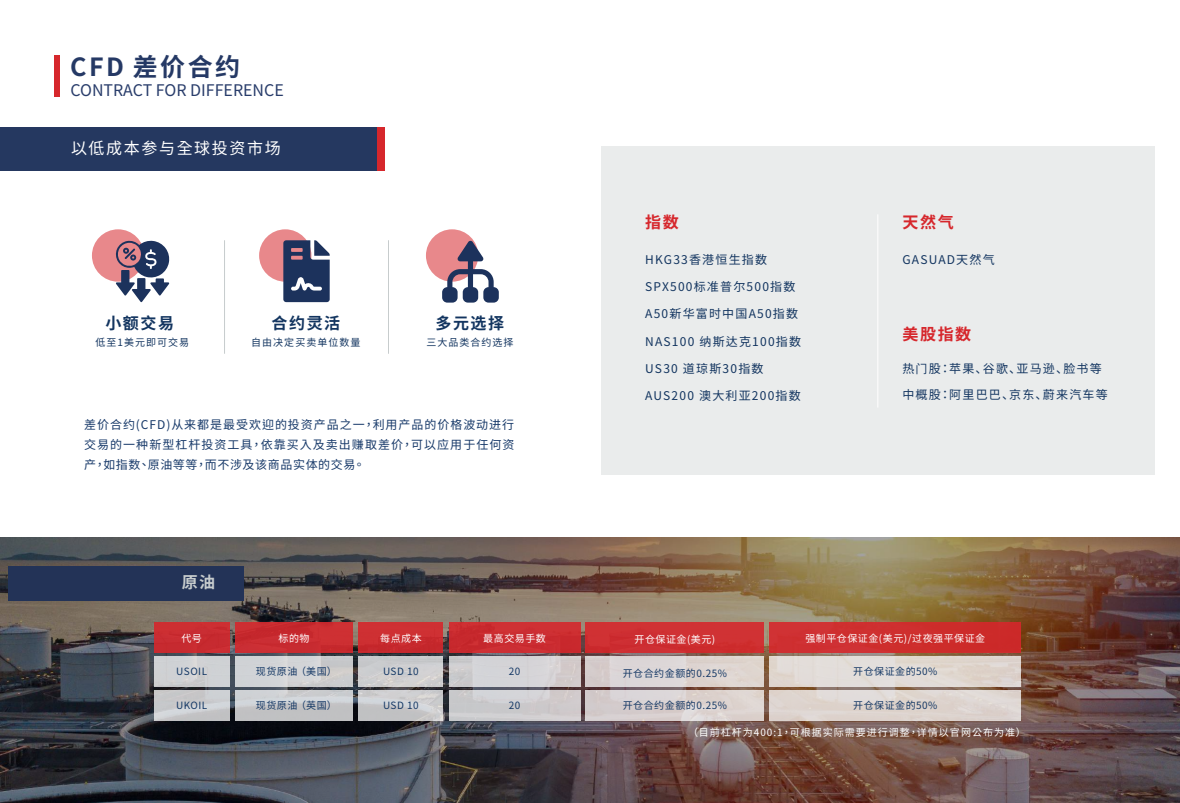
<style>
.page{position:relative;width:1180px;height:803px;background:#fff}
.page>*{position:absolute;margin:0;border:0;box-sizing:border-box;transform-origin:0 0}
.t1{font:700 25px "Noto Sans CJ Ktc";letter-spacing:.1em;color:#253965}
.t2{font:16px "Noto Sans CJ Ktc";color:#293d6b}
.t3{font:16px "Noto Sans CJ Ktc";letter-spacing:.1em;color:#fff}
.t4{font:700 16px "Noto Sans CJ Ktc";letter-spacing:.1em;color:#133560}
.t5{font:700 16px "Noto Sans CJ Ktc";letter-spacing:.1em;color:#d6272c}
.t6{font:700 16px "Noto Sans CJ Ktc";color:#c7cccd}
.t7{font:12px/25.4px "Noto Sans CJ Ktc";letter-spacing:.1em;color:#133560}
.t8{font:12px/20px "Noto Sans CJ Ktc";letter-spacing:.085em;color:#173969;text-align:justify}
.t9{font:10px "Noto Sans CJ Ktc";letter-spacing:.05em;color:#153865}
.t10{font:10px "Noto Sans CJ Ktc";letter-spacing:.05em;color:#fff}
.t11{font:10px "Noto Sans CJ Ktc";letter-spacing:.1em;color:#fff}
.t12{font:10px "Noto Sans CJ Ktc";letter-spacing:.1em;color:#133560}
.s1{font-family:"Ping Fang TC"}
</style>
<div class="page">
<img style="left:0;top:537px;width:1179px;height:265px">
<div style="left:54px;top:55px;width:6px;height:42px;background:#d6272c"></div>
<div style="left:769px;top:656px;width:251px;height:30px;background:linear-gradient(to right,#e3deda,#ded4ce)"></div>
<div style="left:769px;top:689px;width:251px;height:31px;background:#ded4cf"></div>
<div style="left:769px;top:622px;width:251px;height:30px;background:#ce2e2d"></div>
<div style="left:585px;top:656px;width:178px;height:30px;background:#dcd5d3"></div>
<div style="left:585px;top:689px;width:178px;height:31px;background:#dad1cf"></div>
<div style="left:585px;top:622px;width:178px;height:30px;background:#d03133"></div>
<div style="left:449px;top:656px;width:131px;height:30px;background:linear-gradient(to right,#cfd1d4,#d7d1d2)"></div>
<div style="left:449px;top:689px;width:131px;height:31px;background:linear-gradient(to right,#cacccf,#d2ccce)"></div>
<div style="left:449px;top:622px;width:131px;height:30px;background:#cb2d31"></div>
<div style="left:358px;top:656px;width:85px;height:30px;background:#cdcdcf"></div>
<svg style="left:358px;top:689px;width:85px;height:31px;background:#c5c5c8"></svg>
<div style="left:358px;top:622px;width:85px;height:30px;background:#ce2f32"></div>
<div style="left:235px;top:656px;width:118px;height:30px;background:linear-gradient(to right,#d3d6da,#cdcdcd)"></div>
<svg style="left:235px;top:689px;width:118px;height:31px;background:#c2c4c7"></svg>
<div style="left:235px;top:622px;width:118px;height:30px;background:#ca2d31"></div>
<div style="left:154px;top:622px;width:75px;height:30px;background:#c92c31"></div>
<div style="left:154px;top:656px;width:75px;height:30px;background:#cfd1d4"></div>
<svg style="left:154px;top:689px;width:75px;height:31px;background:#c4c5c8"></svg>
<div style="left:601px;top:147px;width:553px;height:328px;background:#eaecec"></div>
<hr style="left:877px;top:214px;width:1px;height:193px;background:#fff">
<div style="left:0;top:128px;width:384px;height:43px;background:#253860"></div>
<div style="left:377px;top:128px;width:7px;height:43px;background:#d6272c"></div>
<div style="left:9px;top:566px;width:235px;height:34px;background:#233357"></div>
<div style="left:92px;top:229px;width:52px;height:52px;background:#e8888b;border-radius:50%"></div>
<div style="left:259px;top:229px;width:52px;height:52px;background:#e8888b;border-radius:50%"></div>
<div style="left:426px;top:229px;width:52px;height:52px;background:#e8888b;border-radius:50%"></div>
<svg style="left:116px;top:241px;width:53px;height:61px"></svg>
<svg style="left:283px;top:240px;width:46px;height:62px;background:#435174"></svg>
<svg style="left:442px;top:241px;width:56px;height:61px"></svg>
<hr style="left:224px;top:240px;width:1px;height:113px;background:#c7cccd">
<hr style="left:388px;top:240px;width:1px;height:113px;background:#c7cccd">
<h1 class="t1" style="left:70px;top:53px;width:172px">CFD 差价合约</h1>
<h2 class="t2" style="left:70px;top:81px;width:215px">CONTRACT FOR DIFFERENCE</h2>
<h2 class="t3" style="left:71px;top:139px;width:211px">以低成本参与全球投资市场</h2>
<h2 class="t4" style="left:105px;top:314px;width:70px">小额交易</h2>
<p class="t12" style="left:96px;top:336px;width:95px">低至1美元即可交易</p>
<h2 class="t4" style="left:271px;top:314px;width:70px">合约灵活</h2>
<p class="t12" style="left:251px;top:336px;width:110px">自由决定买卖单位数量</p>
<h2 class="t4" style="left:435px;top:314px;width:70px">多元选择</h2>
<p class="t12" style="left:426px;top:336px;width:88px">三大品类合约选择</p>
<p class="t8" style="left:84px;top:414px;width:432px">差价合约(CFD)从来都是最受欢迎的投资产品之一，利用产品的价格波动进行交易的一种新型杠杆投资工具，依靠买入及卖出赚取差价，可以应用于任何资产，如指数、原油等等，而不涉及该商品实体的交易。</p>
<h2 class="t6" style="left:182px;top:573px;width:35px">原油</h2>
<p class="t10" style="left:181px;top:632px;width:22px">代号</p>
<p class="t9" style="left:176px;top:665px;width:32px">USOIL</p>
<p class="t9" style="left:176px;top:699px;width:33px">UKOIL</p>
<p class="t10" style="left:278px;top:632px;width:32px">标的物</p>
<p class="t9" style="left:256px;top:665px;width:82px">现货原油 （美国）</p>
<p class="t9" style="left:256px;top:699px;width:82px">现货原油 （英国）</p>
<p class="t10" style="left:380px;top:632px;width:43px">每点成本</p>
<p class="t9" style="left:383px;top:665px;width:37px">USD 10</p>
<p class="t9" style="left:383px;top:699px;width:37px">USD 10</p>
<p class="t10" style="left:483px;top:632px;width:64px">最高交易手数</p>
<p class="t9" style="left:508px;top:665px;width:13px">20</p>
<p class="t9" style="left:508px;top:699px;width:13px">20</p>
<h2 class="t5" style="left:645px;top:213px;width:35px">指数</h2>
<p class="t7" style="left:645px;top:247px;width:123px">HKG33香港恒生指数</p>
<p class="t7" style="left:645px;top:274px;width:152px">SPX500标准普尔500指数</p>
<p class="t7" style="left:645px;top:301px;width:154px">A50新华富时中国A50指数</p>
<p class="t7" style="left:645px;top:329px;width:157px">NAS100 纳斯达克100指数</p>
<p class="t7" style="left:645px;top:356px;width:120px">US30 道琼斯30指数</p>
<p class="t7" style="left:645px;top:383px;width:157px">AUS200 澳大利亚200指数</p>
<h2 class="t5" style="left:902px;top:213px;width:53px">天然气</h2>
<p class="t7" style="left:902px;top:247px;width:94px">GASUAD天然气</p>
<h2 class="t5" style="left:902px;top:324px;width:70px">美股指数</h2>
<p class="t7" style="left:902px;top:356px;width:207px">热<span class="s1">门</span>股：苹果、谷歌、亚马逊、脸书等中概股：阿里巴巴、京东、蔚来汽车等</p>
<p class="t10" style="left:634px;top:633px;width:82px">开仓保证金(美元)</p>
<p class="t9" style="left:622px;top:667px;width:106px">开仓合约金额的0.25%</p>
<p class="t9" style="left:622px;top:699px;width:106px">开仓合约金额的0.25%</p>
<p class="t10" style="left:805px;top:632px;width:181px">强制平仓保证金(美元)/过夜强平保证金</p>
<p class="t9" style="left:853px;top:665px;width:86px">开仓保证金的50%</p>
<p class="t9" style="left:853px;top:699px;width:86px">开仓保证金的50%</p>
<p class="t11" style="left:688px;top:726px;width:339px">（目前杠杆为400:1，可根据实际需要进行调整，详情以官网公布为准）</p>
</div>
